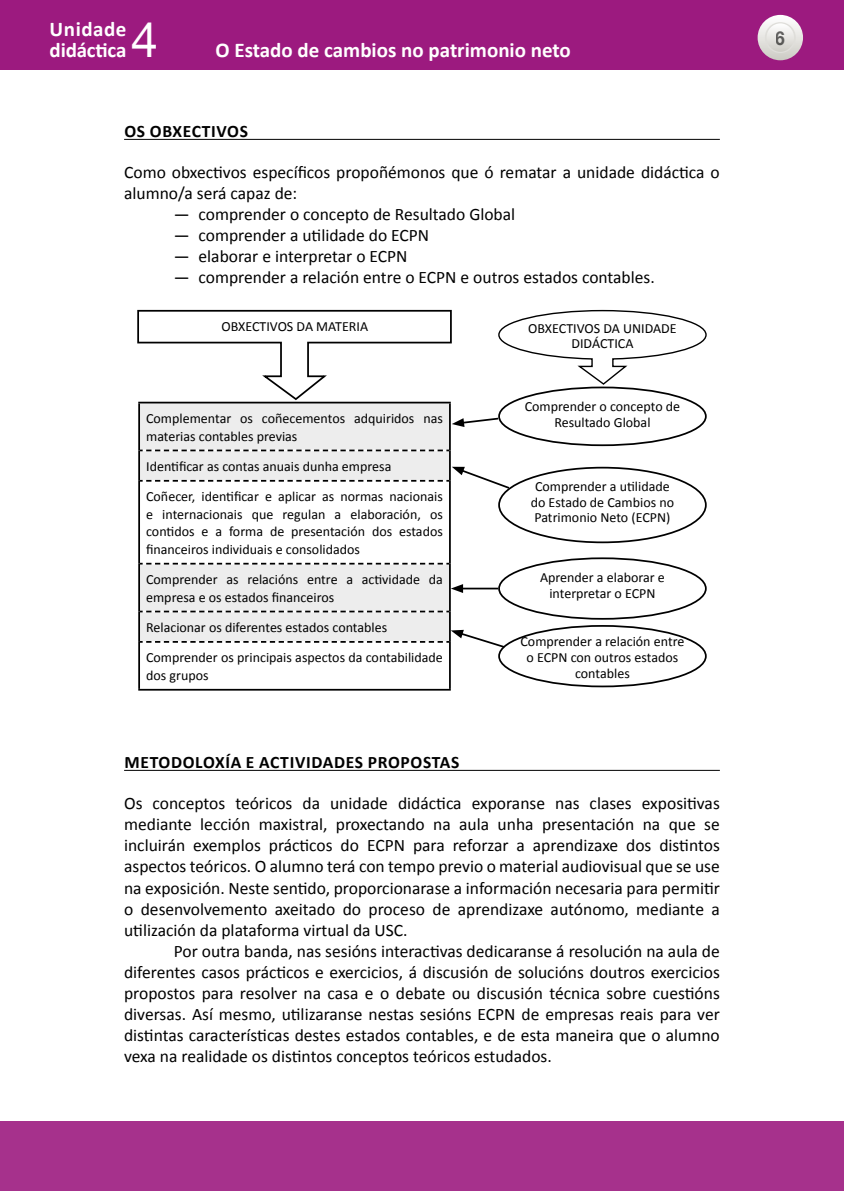
<style>
.page{position:relative;width:844px;height:1191px;background:#fff}
.page>*{position:absolute;margin:0;border:0;box-sizing:border-box;transform-origin:0 0}
.t1{font:49px "Helvetica Neue";color:#fff}
.t2{font:700 21px/21px "Calibri";color:#fff}
.t3{font:700 19.25px "Helvetica Neue";color:#000;scale:.9 1}
.TXTO_sin_SANGRE{font:17.5px/21.2px "Calibri";color:#000}
.TXTO_CON_SANGRE{font:17.5px/21px "Calibri";color:#000;text-align:justify}
.TEXTO{font:17.5px "Calibri";color:#000}
._0º_Epigrafe{font:700 17.5px "Calibri";letter-spacing:.04em;color:#000}
.t4{font:14px/15.8px "Calibri";color:#000;text-align:center}
</style>
<div class="page">
<div style="left:0;top:0;width:843px;height:69px;background:#9c1a7f"></div>
<svg style="left:757px;top:15px;width:45px;height:45px"></svg>
<svg style="left:765px;top:23px;width:29px;height:29px"></svg>
<div style="left:764px;top:22px;width:31px;height:31px;border:1px solid #dfdeda;border-radius:50%"></div>
<div style="left:0;top:1121px;width:843px;height:70px;background:#a6318c"></div>
<hr style="left:124px;top:139px;width:595px;height:1px;background:#000">
<hr style="left:124px;top:770px;width:595px;height:1px;background:#000">
<svg style="left:137px;top:309px;width:315px;height:92px"></svg>
<svg style="left:140px;top:403px;width:309px;height:227px;fill:#ededed"></svg>
<hr style="left:138px;top:402px;width:312px;height:1px;background:#000">
<hr style="left:138px;top:403px;width:2px;height:47px;background:#000">
<hr style="left:449px;top:403px;width:1px;height:47px;background:#000">
<hr style="left:138px;top:450px;width:2px;height:31px;background:#000">
<hr style="left:449px;top:450px;width:1px;height:31px;background:#000">
<hr style="left:138px;top:481px;width:2px;height:82px;background:#000">
<hr style="left:449px;top:481px;width:1px;height:82px;background:#000">
<hr style="left:138px;top:563px;width:2px;height:48px;background:#000">
<hr style="left:449px;top:563px;width:1px;height:48px;background:#000">
<hr style="left:138px;top:611px;width:2px;height:31px;background:#000">
<hr style="left:449px;top:611px;width:1px;height:31px;background:#000">
<hr style="left:138px;top:642px;width:2px;height:47px;background:#000">
<hr style="left:449px;top:642px;width:1px;height:47px;background:#000">
<hr style="left:138px;top:689px;width:312px;height:1px;background:#000">
<svg style="left:140px;top:449px;width:309px;height:2px"></svg>
<svg style="left:140px;top:563px;width:309px;height:1px"></svg>
<svg style="left:140px;top:610px;width:309px;height:2px"></svg>
<div style="left:498px;top:557px;width:208px;height:62px;border:2px solid #000;border-radius:50%"></div>
<div style="left:498px;top:625px;width:208px;height:62px;border:2px solid #000;border-radius:50%"></div>
<svg style="left:498px;top:309px;width:209px;height:76px"></svg>
<div style="left:498px;top:386px;width:208px;height:60px;border:2px solid #000;border-radius:50%"></div>
<div style="left:498px;top:467px;width:208px;height:76px;border:2px solid #000;border-radius:50%"></div>
<svg style="left:452px;top:416px;width:48px;height:11px"></svg>
<hr style="left:460px;top:587px;width:38px;height:2px;background:#000">
<svg style="left:450px;top:584px;width:13px;height:9px"></svg>
<svg style="left:140px;top:467px;width:371px;height:23px"></svg>
<svg style="left:140px;top:630px;width:366px;height:19px"></svg>
<h2 class="t2" style="left:50px;top:19px;width:78px">Unidade didáctica</h2>
<h1 class="t1" style="left:131px;top:5px;width:29px">4</h1>
<h2 class="t2" style="left:215px;top:40px;width:357px">O Estado de cambios no patrimonio neto</h2>
<p class="_0º_Epigrafe" style="left:124px;top:120px;width:125px">OS OBXECTIVOS</p>
<p class="TXTO_sin_SANGRE" style="left:124px;top:162px;width:597px">Como obxectivos específicos propoñémonos que ó rematar a unidade didáctica o alumno/a será capaz de:</p>
<p class="TEXTO" style="left:174px;top:203px;width:343px">— comprender o concepto de Resultado Global</p>
<p class="TEXTO" style="left:174px;top:224px;width:257px">— comprender a utilidade do ECPN</p>
<p class="TEXTO" style="left:174px;top:245px;width:235px">— elaborar e interpretar o ECPN</p>
<p class="TEXTO" style="left:174px;top:266px;width:482px">— comprender a relación entre o ECPN e outros estados contables.</p>
<p class="t4" style="left:221px;top:319px;width:148px">OBXECTIVOS DA MATERIA</p>
<p class="t4" style="left:528px;top:320px;width:150px">OBXECTIVOS DA UNIDADE<br>DIDÁCTICA</p>
<p class="t4" style="left:146px;top:410px;width:298px;line-height:17.5px;text-align:left">Complementar os coñecementos adquiridos nas materias contables previas</p>
<p class="t4" style="left:146px;top:451px;width:298px;line-height:30.3px;text-align:left">Identificar as contas anuais dunha empresa<br>Coñecer, identificar e aplicar as normas nacionais</p>
<p class="t4" style="left:146px;top:505px;width:298px;line-height:17.5px;text-align:justify">e internacionais que regulan a elaboración, os contidos e a forma de presentación dos estados financeiros individuais e consolidados</p>
<p class="t4" style="left:146px;top:571px;width:298px;line-height:17.5px;text-align:left">Comprender as relacións entre a actividade da empresa e os estados financeiros</p>
<p class="t4" style="left:146px;top:612px;width:298px;line-height:30.3px;text-align:left">Relacionar os diferentes estados contables<br>Comprender os principais aspectos da contabilidade</p>
<p class="t4" style="left:146px;top:667px;width:64px">dos grupos</p>
<p class="t4" style="left:524px;top:399px;width:157px">Comprender o concepto de<br>Resultado Global</p>
<p class="t4" style="left:530px;top:478px;width:145px">Comprender a utilidade do Estado de Cambios no<br>Patrimonio Neto (ECPN)</p>
<p class="t4" style="left:540px;top:570px;width:126px">Aprender a elaborar e interpretar o ECPN</p>
<p class="t4" style="left:520px;top:633px;width:165px">Comprender a relación entre o ECPN con outros estados contables</p>
<p class="_0º_Epigrafe" style="left:124px;top:751px;width:336px">METODOLOXÍA E ACTIVIDADES PROPOSTAS</p>
<p class="TXTO_sin_SANGRE" style="left:124px;top:792px;width:597px;text-align:justify">Os conceptos teóricos da unidade didáctica exporanse nas clases expositivas mediante lección maxistral, proxectando na aula unha presentación na que se incluirán exemplos prácticos do ECPN para reforzar a aprendizaxe dos distintos aspectos teóricos. O alumno terá con tempo previo o material audiovisual que se use na exposición. Neste sentido, proporcionarase a información necesaria para permitir o desenvolvemento axeitado do proceso de aprendizaxe autónomo, mediante a utilización da plataforma virtual da USC.</p>
<p class="TXTO_CON_SANGRE" style="left:124px;top:940px;width:597px;text-indent:50px">Por outra banda, nas sesións interactivas dedicaranse á resolución na aula de diferentes casos prácticos e exercicios, á discusión de solucións doutros exercicios propostos para resolver na casa e o debate ou discusión técnica sobre cuestións diversas. Así mesmo, utilizaranse nestas sesións ECPN de empresas reais para ver distintas características destes estados contables, e de esta maneira que o alumno vexa na realidade os distintos conceptos teóricos estudados.</p>
<h3 class="t3" style="left:775px;top:26px;width:12px">6</h3>
</div>
